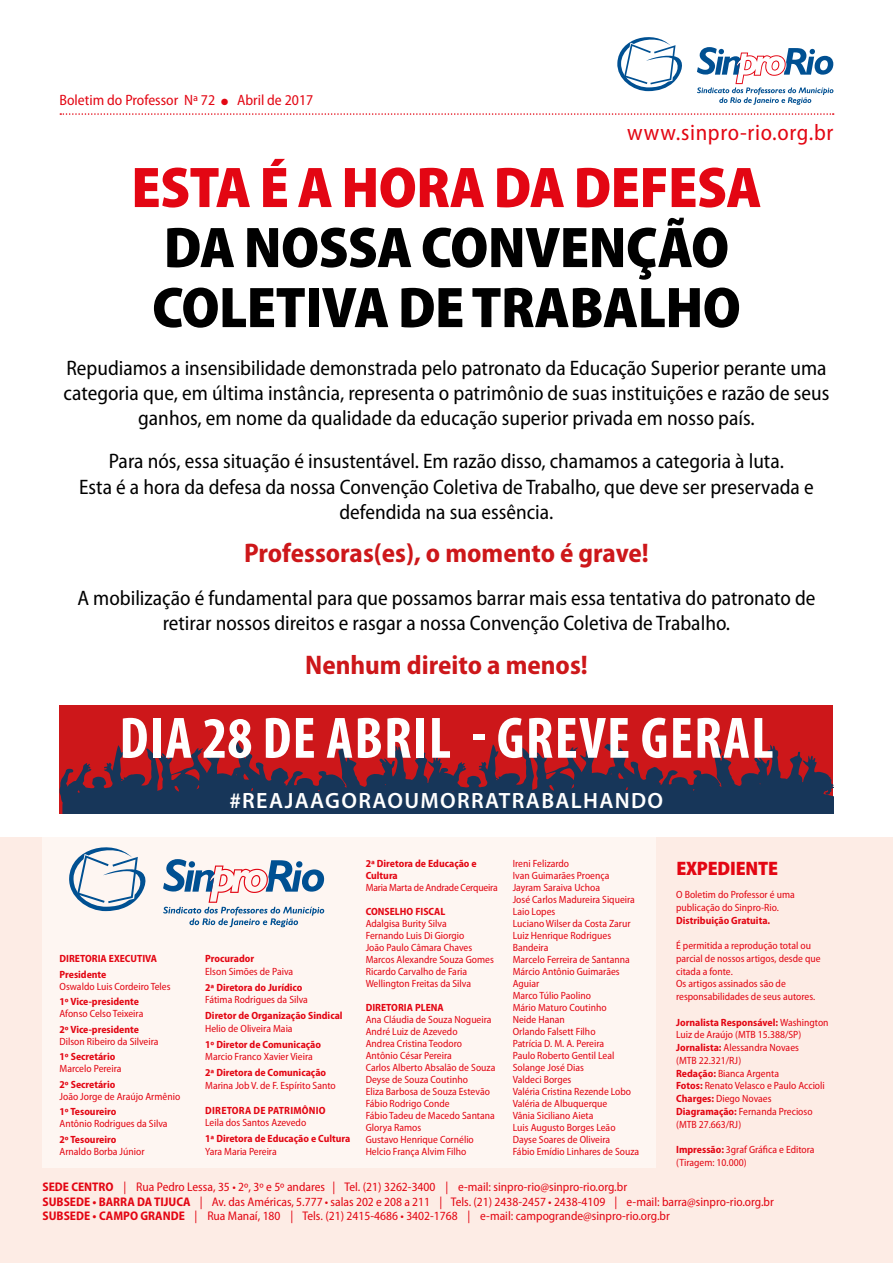
<style>
.page{position:relative;width:893px;height:1263px;background:#fff}
.page>*{position:absolute;margin:0;border:0;box-sizing:border-box;transform-origin:0 0}
.t1{font:700 condensed 58.95px "Myriad Pro";letter-spacing:.02em;color:#fff}
.t2{font:900 semi-condensed 57.75px/60px "Myriad Pro";letter-spacing:-.01em;color:#000}
.t3{font:900 semi-condensed 57.75px "Myriad Pro";letter-spacing:-.01em;color:#e30613}
.t4{font:700 semi-condensed 27px "Myriad Pro";color:#cd171a}
.t5{font:semi-condensed 22.8px "Myriad Pro";letter-spacing:.03em;color:#e30613}
.t6{font:600 22.2px "Myriad Pro";letter-spacing:.06em;color:#fff}
.t7{font:semi-condensed 21px/25.2px "Myriad Pro";color:#000;text-align:center}
.t8{font:900 semi-condensed 19.5px "Myriad Pro";letter-spacing:-.01em;color:#e30613}
.t9{font:semi-condensed 15px "Myriad Pro";color:#e30613}
.t10{font:semi-condensed 12.6px/14.1px "Myriad Pro";color:#e30613}
.t11{font:semi-condensed 10.5px/12px "Myriad Pro";color:#e30613}
.t12{font:700 semi-condensed 10.5px/15.5px "Myriad Pro";color:#e30613}
.t13{font:semi-condensed 10.5px "Myriad Pro";letter-spacing:-.02em;color:#e30613}
.s1{font-weight:700}
</style>
<div class="page">
<svg style="left:60px;top:113px;width:774px;height:2px"></svg>
<div style="left:0;top:837px;width:893px;height:426px;background:#fdece5"></div>
<div style="left:43px;top:837px;width:613px;height:331px;background:#fef6f2"></div>
<svg style="left:69px;top:847px;width:77px;height:64px"></svg>
<svg style="left:163px;top:859px;width:161px;height:68px"></svg>
<svg style="left:617px;top:37px;width:65px;height:54px"></svg>
<svg style="left:697px;top:47px;width:136px;height:58px"></svg>
<div style="left:60px;top:706px;width:773px;height:108px;background:#cd171a"></div>
<svg style="left:60px;top:741px;width:773px;height:73px"></svg>
<h3 class="t9" style="left:60px;top:92px;width:255px">Boletim do Professor Nª 72 ● Abril de 2017</h3>
<h3 class="t5" style="left:627px;top:120px;width:208px">www.sinpro-rio.org.br</h3>
<h2 class="t3" style="left:131px;top:155px;width:632px">ESTA É A HORA DA DEFESA</h2>
<h2 class="t2" style="left:152px;top:218px;width:590px">DA NOSSA CONVENÇÃO<br>COLETIVA DE TRABALHO</h2>
<p class="t7" style="left:64px;top:356px;width:767px">Repudiamos a insensibilidade demonstrada pelo patronato da Educação Superior perante uma categoria que, em última instância, representa o patrimônio de suas instituições e razão de seus ganhos, em nome da qualidade da educação superior privada em nosso país.</p>
<h3 class="t7" style="left:79px;top:449px;width:736px">Para nós, essa situação é insustentável. Em razão disso, chamamos a categoria à luta.<br>Esta é a hora da defesa da nossa Convenção Coletiva de Trabalho, que deve ser preservada e defendida na sua essência.</h3>
<h3 class="t4" style="left:244px;top:538px;width:406px">Professoras(es), o momento é grave!</h3>
<h3 class="t7" style="left:77px;top:586px;width:740px">A mobilização é fundamental para que possamos barrar mais essa tentativa do patronato de retirar nossos direitos e rasgar a nossa Convenção Coletiva de Trabalho.</h3>
<h3 class="t4" style="left:305px;top:649px;width:284px">Nenhum direito a menos!</h3>
<h1 class="t1" style="left:119px;top:701px;width:656px">DIA 28 DE ABRIL - GREVE GERAL</h1>
<h3 class="t6" style="left:229px;top:786px;width:435px">#REAJAAGORAOUMORRATRABALHANDO</h3>
<p class="t12" style="left:366px;top:857px;width:113px;line-height:12px">2ª Diretora de Educação e<br>Cultura</p>
<p class="t13" style="left:366px;top:881px;width:134px">Maria Marta de Andrade Cerqueira</p>
<p class="t12" style="left:366px;top:903px;width:81px">CONSELHO FISCAL</p>
<p class="t11" style="left:366px;top:917px;width:130px">Adalgisa Burity Silva<br>Fernando Luis Di Giorgio<br>João Paulo Câmara Chaves<br>Marcos Alexandre Souza Gomes<br>Ricardo Carvalho de Faria<br>Wellington Freitas da Silva</p>
<p class="t12" style="left:366px;top:999px;width:80px">DIRETORIA PLENA</p>
<p class="t11" style="left:366px;top:1013px;width:131px">Ana Cláudia de Souza Nogueira<br>André Luiz de Azevedo<br>Andrea Cristina Teodoro<br>Antônio César Pereira<br>Carlos Alberto Absalão de Souza<br>Deyse de Souza Coutinho<br>Eliza Barbosa de Souza Estevão<br>Fábio Rodrigo Conde<br>Fábio Tadeu de Macedo Santana<br>Glorya Ramos<br>Gustavo Henrique Cornélio<br>Helcio França Alvim Filho</p>
<p class="t10" style="left:43px;top:1180px;width:733px"><span class="s1">SEDE CENTRO</span> | Rua Pedro Lessa, 35 • 2º, 3º e 5º andares | Tel. (21) 3262-3400 | e-mail: sinpro-rio@sinpro-rio.org.br<br><span class="s1">SUBSEDE • BARRA DA TIJUCA</span> | Av. das Américas, 5.777 • salas 202 e 208 a 211 | Tels. (21) 2438-2457 • 2438-4109 | e-mail: barra@sinpro-rio.org.br<br><span class="s1">SUBSEDE • CAMPO GRANDE</span> | Rua Manaí, 180 | Tels. (21) 2415-4686 • 3402-1768 | e-mail: campogrande@sinpro-rio.org.br</p>
<p class="t11" style="left:513px;top:857px;width:128px">Ireni Felizardo<br>Ivan Guimarães Proença<br>Jayram Saraiva Uchoa<br>José Carlos Madureira Siqueira<br>Laio Lopes<br>Luciano Wilser da Costa Zarur<br>Luiz Henrique Rodrigues<br>Bandeira<br>Marcelo Ferreira de Santanna<br>Márcio Antônio Guimarães<br>Aguiar<br>Marco Túlio Paolino<br>Mário Maturo Coutinho<br>Neide Hanan<br>Orlando Falsett Filho<br>Patrícia D. M. A. Pereira<br>Paulo Roberto Gentil Leal<br>Solange José Dias<br>Valdeci Borges<br>Valéria Cristina Rezende Lobo<br>Valéria de Albuquerque<br>Vânia Siciliano Aieta<br>Luis Augusto Borges Leão<br>Dayse Soares de Oliveira<br>Fábio Emídio Linhares de Souza</p>
<h3 class="t8" style="left:676px;top:857px;width:103px">EXPEDI ENTE</h3>
<p class="t11" style="left:676px;top:888px;width:120px;line-height:12.8px">O Boletim do Professor é uma publicação do Sinpro-Rio.</p>
<p class="t12" style="left:676px;top:912px;width:96px">Distribuição Gratuita.</p>
<p class="t11" style="left:676px;top:939px;width:146px;line-height:12.8px">É permitida a reprodução total ou parcial de nossos artigos, desde que citada a fonte.<br>Os artigos assinados são de responsabilidades de seus autores.</p>
<p class="t11" style="left:676px;top:1016px;width:154px;line-height:12.8px"><span class="s1">Jornalista Responsável:</span> Washington<br>Luiz de Araújo (MTB 15.388/SP)<br><span class="s1">Jornalista:</span> Alessandra Novaes<br>(MTB 22.321/RJ)<br><span class="s1">Redação:</span> Bianca Argenta<br><span class="s1">Fotos:</span> Renato Velasco e Paulo Accioli<br><span class="s1">Charges:</span> Diego Novaes<br><span class="s1">Diagramação:</span> Fernanda Precioso (MTB 27.663/RJ)</p>
<p class="t11" style="left:676px;top:1143px;width:140px;line-height:12.8px"><span class="s1">Impressão:</span> 3graf Gráfica e Editora (Tiragem: 10.000)</p>
<p class="t12" style="left:205px;top:951px;width:50px">Procurador</p>
<p class="t11" style="left:205px;top:965px;width:90px">Elson Simões de Paiva</p>
<p class="t12" style="left:205px;top:980px;width:99px">2ª Diretora do Jurídico</p>
<p class="t11" style="left:205px;top:994px;width:104px">Fátima Rodrigues da Silva</p>
<p class="t12" style="left:205px;top:1008px;width:139px">Diretor de Organização Sindical</p>
<p class="t11" style="left:205px;top:1022px;width:89px">Helio de Oliveira Maia</p>
<p class="t12" style="left:205px;top:1037px;width:117px">1º Diretor de Comunicação</p>
<p class="t11" style="left:205px;top:1051px;width:109px">Marcio Franco Xavier Vieira</p>
<p class="t12" style="left:205px;top:1065px;width:122px">2ª Diretora de Comunicação</p>
<p class="t11" style="left:205px;top:1079px;width:132px">Marina Job V. de F. Espírito Santo</p>
<p class="t12" style="left:205px;top:1102px;width:14px">Diretora</p>
<p class="t12" style="left:253px;top:1102px;width:26px">de Patri</p>
<p class="t12" style="left:293px;top:1102px;width:22px">mônio</p>
<p class="t11" style="left:205px;top:1117px;width:103px">Leila dos Santos Azevedo</p>
<p class="t12" style="left:205px;top:1131px;width:147px">1ª Diretora de Educação e Cultura</p>
<p class="t11" style="left:205px;top:1145px;width:73px">Yara Maria Pereira</p>
<p class="t12" style="left:60px;top:951px;width:99px">DIRETORIA EXECUTIVA<br>Presidente</p>
<p class="t11" style="left:60px;top:980px;width:112px">Oswaldo Luis Cordeiro Teles</p>
<p class="t12" style="left:60px;top:994px;width:81px">1º Vice-presidente</p>
<p class="t11" style="left:60px;top:1008px;width:85px">Afonso Celso Teixeira</p>
<p class="t12" style="left:60px;top:1022px;width:81px">2º Vice-presidente</p>
<p class="t11" style="left:60px;top:1035px;width:100px">Dilson Ribeiro da Silveira</p>
<p class="t12" style="left:60px;top:1049px;width:57px">1º Secretário</p>
<p class="t11" style="left:60px;top:1063px;width:63px">Marcelo Pereira</p>
<p class="t12" style="left:60px;top:1077px;width:57px">2º Secretário</p>
<p class="t11" style="left:60px;top:1090px;width:122px">João Jorge de Araújo Armênio</p>
<p class="t12" style="left:60px;top:1104px;width:58px">1º Tesoureiro</p>
<p class="t11" style="left:60px;top:1118px;width:110px">Antônio Rodrigues da Silva</p>
<p class="t12" style="left:60px;top:1131px;width:58px">2º Tesoureiro</p>
<p class="t11" style="left:60px;top:1145px;width:87px">Arnaldo Borba Júnior</p>
</div>
